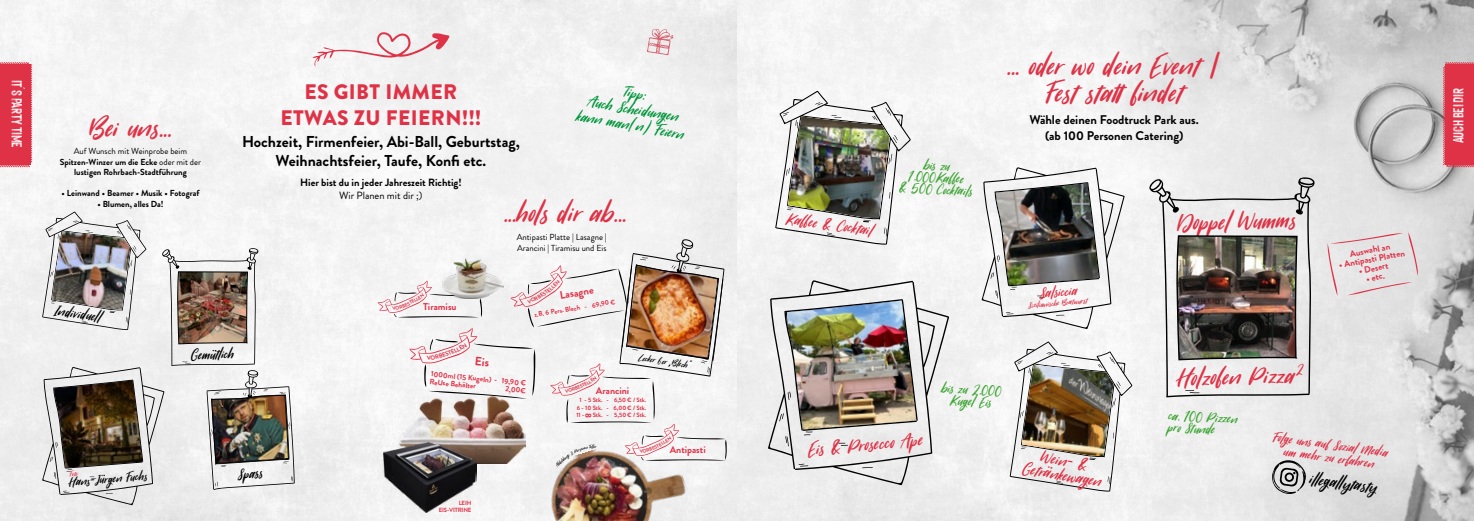
<style>
.page{position:relative;width:1474px;height:521px;background:#fff}
.page>*{position:absolute;margin:0;border:0;box-sizing:border-box;transform-origin:0 0}
.t1{font:35.7px/26.8px "Sugarstyle Millenial";color:#de3347;text-align:center}
.t2{font:35px "Sugarstyle Millenial";color:#de3347}
.t3{font:30.71px "Sugarstyle Millenial";color:#de3347}
.t4{font:23.36px "Sugarstyle Millenial";color:#de3347}
.t5{font:900 21px/26.2px "Brandon Grotesque";letter-spacing:.02em;color:#e03247;text-align:center}
.t6{font:21px "Sugarstyle Millenial";color:#de3347}
.t7{font:21px "Sugarstyle Millenial";color:#000}
.t8{font:19.69px/16.2px "Sugarstyle Millenial";color:#00963b;text-align:center}
.t9{font:19.69px "Sugarstyle Millenial";color:#de3347}
.t10{font:18.46px "Sugarstyle Millenial";color:#de3347}
.t11{font:17.94px "Sugarstyle Millenial";color:#000}
.t12{font:17.5px "Sugarstyle Millenial";color:#40a636}
.t13{font:16.8px/12.9px "Sugarstyle Millenial";color:#de3347;text-align:center}
.t14{font:700 15.75px/18.9px "Brandon Grotesque";color:#000;text-align:center}
.t15{font:15.75px "Hackney Personal Use Only";letter-spacing:-.02em;color:#fff}
.t16{font:15.75px "Sugarstyle Millenial";color:#000}
.t17{font:700 12.6px/15.1px "Brandon Grotesque";color:#000;text-align:center}
.t18{font:11.29px "Sugarstyle Millenial";color:#000}
.t19{font:700 10.94px "Brandon Grotesque";color:#e03247}
.t20{font:700 10.5px "Brandon Grotesque";color:#000}
.t21{font:10.5px "Brandon Grotesque";color:#000}
.t22{font:10.24px "Sugarstyle Millenial";color:#de3347}
.t23{font:700 9.89px "Brandon Grotesque";color:#e03247}
.t24{font:700 9.1px "Brandon Grotesque";color:#e03247}
.t25{font:700 8.75px/10.5px "Brandon Grotesque";color:#000;text-align:center}
.t26{font:8.75px/10.5px "Brandon Grotesque";color:#000}
.t27{font:8.75px "Sugarstyle Millenial";color:#de3347}
.t28{font:700 8.66px "Brandon Grotesque";color:#e03247}
.t29{font:700 7.52px "Brandon Grotesque";color:#e03247}
.t30{font:700 6.83px "Brandon Grotesque";color:#e03247}
.t31{font:700 6.21px/7.4px "Brandon Grotesque";color:#e03247;text-align:justify}
.t32{font:700 6.04px/7.8px "Brandon Grotesque";letter-spacing:-.02em;color:#e03247;text-align:right}
.s1{font-weight:400}
</style>
<div class="page">
<img style="left:0;top:0;width:1473px;height:521px">
<svg style="left:1441px;top:61px;width:32px;height:107px"></svg>
<svg style="left:647px;top:29px;width:26px;height:26px"></svg>
<svg style="left:312px;top:32px;width:137px;height:35px"></svg>
<img style="left:538px;top:468px;width:159px;height:53px">
<svg style="left:0;top:61px;width:33px;height:107px"></svg>
<img style="left:42px;top:212px;width:253px;height:293px">
<img style="left:54px;top:381px;width:88px;height:87px">
<img style="left:1148px;top:177px;width:166px;height:220px">
<svg style="left:1185px;top:390px;width:14px;height:3px"></svg>
<svg style="left:775px;top:91px;width:135px;height:154px"></svg>
<img style="left:788px;top:116px;width:101px;height:102px">
<svg style="left:1009px;top:341px;width:123px;height:150px"></svg>
<img style="left:1021px;top:364px;width:92px;height:92px">
<svg style="left:768px;top:280px;width:181px;height:205px;fill:#eee"></svg>
<svg style="left:798px;top:464px;width:10px;height:3px"></svg>
<svg style="left:779px;top:299px;width:138px;height:147px"></svg>
<img style="left:786px;top:300px;width:130px;height:130px">
<svg style="left:981px;top:167px;width:143px;height:162px"></svg>
<img style="left:995px;top:183px;width:103px;height:102px">
<svg style="left:1327px;top:232px;width:90px;height:64px"></svg>
<img style="left:383px;top:468px;width:93px;height:44px">
<svg style="left:1270px;top:460px;width:38px;height:36px"></svg>
<img style="left:377px;top:238px;width:349px;height:230px">
<h3 class="t15" style="left:25px;top:80px;width:70px;rotate:90deg">IT´S PARTY TIME</h3>
<h1 class="t1" style="left:89px;top:114px;width:84px">Bei uns...</h1>
<p class="t25" style="left:60px;top:146px;width:143px"><span class="s1">Auf Wunsch mit Weinprobe beim<br></span>Spitzen-Winzer um die Ecke <span class="s1">oder mit der </span>lustigen Rohrbach-Stadtführung</p>
<p class="t25" style="left:61px;top:188px;width:139px">• Leinwand • Beamer • Musik • Fotograf</p>
<p class="t25" style="left:97px;top:199px;width:68px">• Blumen, alles Da!</p>
<h3 class="t5" style="left:280px;top:79px;width:203px">ES GIBT IMMER<br>ETWAS ZU FEIERN!!!</h3>
<h3 class="t14" style="left:242px;top:133px;width:279px">Hochzeit, Firmenfeier, Abi-Ball, Geburtstag,<br>Weihnachtsfeier, Taufe, Konfi etc.</h3>
<p class="t20" style="left:300px;top:175px;width:163px">Hier bist du in jeder Jahreszeit Richtig!</p>
<p class="t21" style="left:339px;top:188px;width:85px">Wir Planen mit dir ;)</p>
<h3 class="t8" style="left:583px;top:75px;width:111px;rotate:10deg">Tipp:<br>Auch Scheidungen kann man(n) Feiern</h3>
<h2 class="t2" style="left:504px;top:190px;width:124px">...hols dir ab...</h2>
<p class="t26" style="left:517px;top:232px;width:91px">Antipasti Platte | Lasagne |<br>Arancini | Tiramisu und Eis</p>
<h3 class="t11" style="left:56px;top:298px;width:49px;rotate:8deg">Individuell</h3>
<h3 class="t11" style="left:191px;top:343px;width:44px;rotate:-2deg">Gemütlich</h3>
<p class="t23" style="left:423px;top:299px;width:35px">Tiramisu</p>
<p class="t19" style="left:558px;top:287px;width:36px;rotate:-9deg">Lasagne</p>
<p class="t30" style="left:533px;top:310px;width:83px;rotate:-10deg">z.B. 6 Pers. Blech - 69,90 €</p>
<p class="t29" style="left:431px;top:369px;width:97px;rotate:5deg">1000ml (15 Kugeln) - 19,90 €</p>
<p class="t29" style="left:430px;top:376px;width:48px;rotate:5deg">ReUse Behälter</p>
<p class="t29" style="left:505px;top:384px;width:22px;rotate:5deg">2,00€</p>
<p class="t18" style="left:639px;top:350px;width:54px;rotate:8deg">Lecker 6er „Blech"</p>
<p class="t23" style="left:596px;top:383px;width:35px">Arancini</p>
<p class="t31" style="left:576px;top:397px;width:28px;text-indent:3px">1 - 5 Stk.<br>6 - 10 Stk.<br>11 -</p>
<p class="t31" style="left:606px;top:397px;width:4px">- - -</p>
<p class="t31" style="left:613px;top:397px;width:34px">6,50 € / Stk.<br>6,00 € / Stk.<br>5,50 € / Stk.</p>
<p class="t31" style="left:592px;top:411px;width:11px">Stk.</p>
<p class="t28" style="left:594px;top:412px;width:6px;rotate:90deg">8</p>
<p class="t23" style="left:669px;top:443px;width:37px">Antipasti</p>
<h3 class="t16" style="left:67px;top:472px;width:81px;rotate:-5deg">Hans-Jürgen Fuchs</h3>
<p class="t27" style="left:69px;top:468px;width:11px;rotate:-5deg">Foto:</p>
<h3 class="t11" style="left:236px;top:463px;width:27px;rotate:-5deg">Spass</h3>
<p class="t32" style="left:439px;top:499px;width:34px">LEIH<br>EIS-VITRINE</p>
<h1 class="t1" style="left:1006px;top:52px;width:216px">... oder wo dein Event /<br>Fest statt findet</h1>
<h3 class="t9" style="left:788px;top:205px;width:89px;rotate:8deg">Kaffee &amp; Cocktail</h3>
<h3 class="t12" style="left:924px;top:153px;width:28px;rotate:3deg">bis zu</h3>
<h3 class="t12" style="left:909px;top:164px;width:57px;rotate:3deg">1.000Kaffee</h3>
<h3 class="t12" style="left:899px;top:175px;width:76px;rotate:3deg">&amp; 500 Cocktails</h3>
<h3 class="t17" style="left:1029px;top:113px;width:171px">Wähle deinen Foodtruck Park aus. (ab 100 Personen Catering)</h3>
<h3 class="t10" style="left:1038px;top:281px;width:40px;rotate:-5deg">Salsiccia</h3>
<p class="t22" style="left:1027px;top:299px;width:61px;rotate:-5deg">Sizilianische Bratwurst</p>
<h3 class="t3" style="left:1176px;top:202px;width:121px;rotate:-1deg">Doppel Wumms</h3>
<p class="t24" style="left:1348px;top:248px;width:42px;rotate:-11deg">Auswahl an</p>
<p class="t24" style="left:1337px;top:259px;width:69px;rotate:-11deg">• Antipasti Platten</p>
<p class="t24" style="left:1357px;top:264px;width:31px;rotate:-11deg">• Desert</p>
<p class="t24" style="left:1364px;top:272px;width:20px;rotate:-11deg">• etc.</p>
<h3 class="t4" style="left:806px;top:434px;width:117px;rotate:-5deg">Eis &amp; Prosecco Ape</h3>
<h3 class="t12" style="left:942px;top:376px;width:62px;rotate:3deg">bis zu 2.000</h3>
<h3 class="t12" style="left:950px;top:388px;width:43px;rotate:3deg">Kugel Eis</h3>
<h3 class="t6" style="left:1043px;top:443px;width:49px;rotate:10deg">Wein- &amp;</h3>
<h3 class="t6" style="left:1025px;top:454px;width:81px;rotate:10deg">Getränkewagen</h3>
<h3 class="t3" style="left:1175px;top:357px;width:129px;rotate:-1deg">Holzofen Pizza<sup>2</sup></h3>
<h3 class="t12" style="left:1168px;top:404px;width:71px;rotate:3deg">ca. 100 Pizzen</h3>
<h3 class="t12" style="left:1168px;top:415px;width:49px;rotate:3deg">pro Stunde</h3>
<h3 class="t13" style="left:1274px;top:430px;width:117px;rotate:8deg">Folge uns auf Sozial Media um mehr zu erfahren</h3>
<h3 class="t7" style="left:1311px;top:464px;width:70px;rotate:8deg">illegallytasty</h3>
<h3 class="t15" style="left:1449px;top:143px;width:57px;rotate:-90deg">AUCH BEI DIR</h3>
</div>
